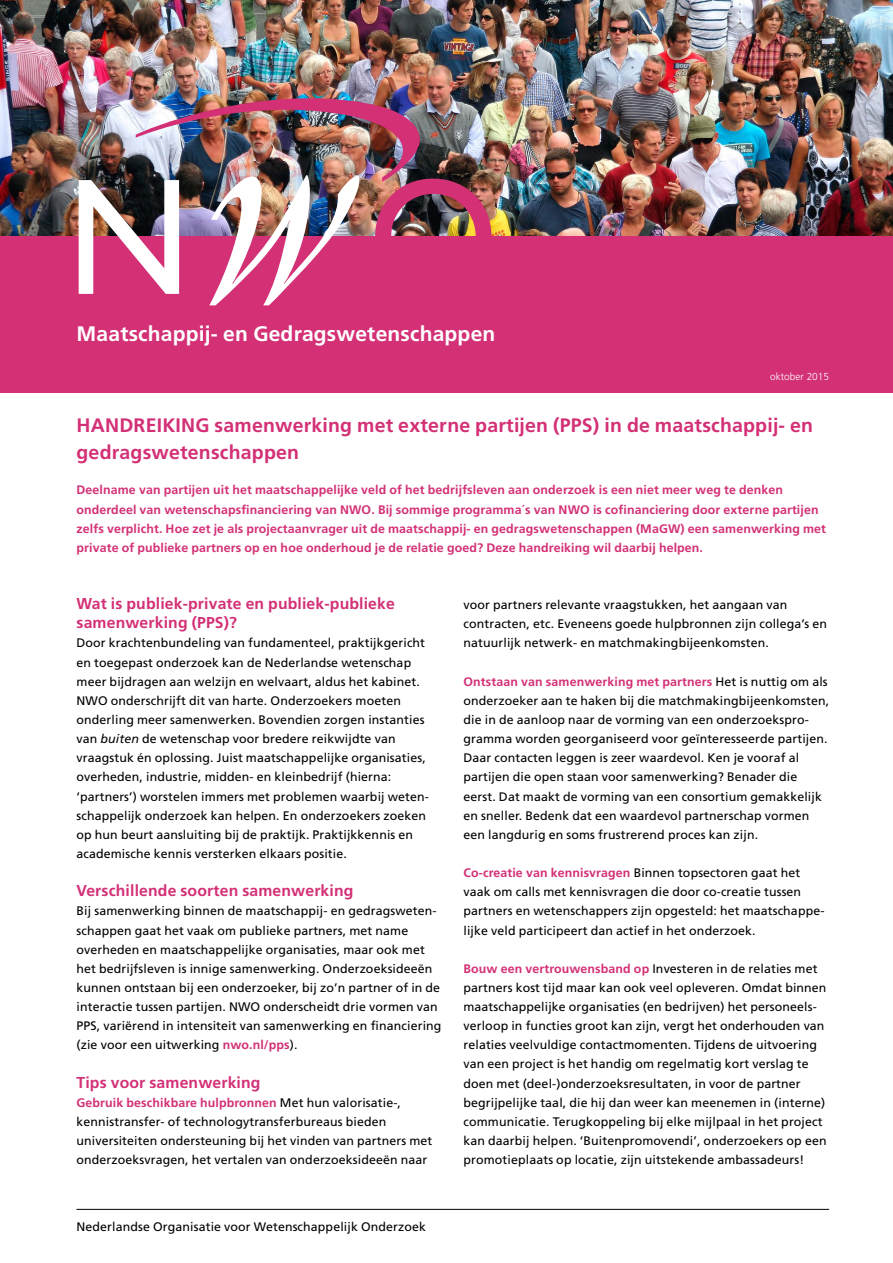
<style>
.page{position:relative;width:893px;height:1263px;background:#fff}
.page>*{position:absolute;margin:0;border:0;box-sizing:border-box;transform-origin:0 0}
.OMSLAG_platte_tekst{font:700 21px "Frutiger LT Std";letter-spacing:.01em;color:#fff}
.OMSLAG_titel{font:700 19.5px/27px "Frutiger LT Std";letter-spacing:.01em;color:#d33076}
.OMSLAG_platte_tekst-2{font:700 15.75px/19.2px "Frutiger LT Std";letter-spacing:.01em;color:#d33076}
._1_1__Tussenkop_1{font:700 15.75px "Frutiger LT Std";letter-spacing:.01em;color:#d33076}
.OMSLAG_platte_tekst-3{font:12.3px/19.2px "Frutiger LT Std";letter-spacing:.01em;color:#000}
.OMSLAG_platte_tekst-4{font:700 12.3px/19.2px "Frutiger LT Std";letter-spacing:.01em;color:#d33076}
.BASIS_platte_tekst{font:12.3px "Frutiger LT Std";letter-spacing:.01em;color:#000}
.t1{font:300 10.2px "Frutiger LT Std";color:#fff}
.s1{font-style:italic}
.s2{font-weight:700;color:#d33076}
</style>
<div class="page">
<img style="left:0;top:0;width:893px;height:236px">
<div style="left:0;top:236px;width:893px;height:157px;background:#d33076"></div>
<img style="left:79px;top:84px;width:413px;height:221px">
<hr style="left:77px;top:1209px;width:752px;height:1px;background:#000">
<p class="OMSLAG_platte_tekst" style="left:77px;top:322px;width:420px">Maatschappij- en Gedragswetenschappen</p>
<p class="t1" style="left:770px;top:370px;width:61px">oktober 2015</p>
<p class="OMSLAG_titel" style="left:77px;top:412px;width:738px">HANDREIKING samenwerking met externe partijen (PPS) in de maatschappij- en gedragswetenschappen</p>
<p class="OMSLAG_platte_tekst-4" style="left:77px;top:481px;width:751px">Deelname van partijen uit het maatschappelijke veld of het bedrijfsleven aan onderzoek is een niet meer weg te denken onderdeel van wetenschapsfinanciering van NWO. Bij sommige programma´s van NWO is cofinanciering door externe partijen zelfs verplicht. Hoe zet je als projectaanvrager uit de maatschappij- en gedragswetenschappen (MaGW) een samenwerking met private of publieke partners op en hoe onderhoud je de relatie goed? Deze handreiking wil daarbij helpen.</p>
<p class="OMSLAG_platte_tekst-2" style="left:77px;top:594px;width:320px">Wat is publiek-private en publiek-publieke samenwerking (PPS)?</p>
<p class="OMSLAG_platte_tekst-3" style="left:77px;top:634px;width:354px">Door krachtenbundeling van fundamenteel, praktijkgericht en toegepast onderzoek kan de Nederlandse wetenschap meer bijdragen aan welzijn en welvaart, aldus het kabinet.<br>NWO onderschrijft dit van harte. Onderzoekers moeten onderling meer samenwerken. Bovendien zorgen instanties van <span class="s1">buiten</span> de wetenschap voor bredere reikwijdte van vraagstuk én oplossing. Juist maatschappelijke organisaties, overheden, industrie, midden- en kleinbedrijf (hierna: ‘partners’) worstelen immers met problemen waarbij weten&shy;schappelijk onderzoek kan helpen. En onderzoekers zoeken op hun beurt aansluiting bij de praktijk. Praktijkkennis en academische kennis versterken elkaars positie.</p>
<p class="_1_1__Tussenkop_1" style="left:77px;top:881px;width:278px">Verschillende soorten samenwerking</p>
<p class="OMSLAG_platte_tekst-3" style="left:77px;top:901px;width:366px">Bij samenwerking binnen de maatschappij- en gedragsweten&shy;schappen gaat het vaak om publieke partners, met name overheden en maatschappelijke organisaties, maar ook met het bedrijfsleven is innige samenwerking. Onderzoeksideeën kunnen ontstaan bij een onderzoeker, bij zo’n partner of in de interactie tussen partijen. NWO onderscheidt drie vormen van PPS, variërend in intensiteit van samenwerking en financiering (zie voor een uitwerking <span class="s2">nwo.nl/pps</span>).</p>
<p class="_1_1__Tussenkop_1" style="left:77px;top:1073px;width:186px">Tips voor samenwerking</p>
<p class="OMSLAG_platte_tekst-3" style="left:77px;top:1093px;width:357px"><span class="s2">Gebruik beschikbare hulpbronnen</span> Met hun valorisatie-, kennistransfer- of technologytransferbureaus bieden universiteiten ondersteuning bij het vinden van partners met onderzoeksvragen, het vertalen van onderzoeksideeën naar</p>
<p class="BASIS_platte_tekst" style="left:77px;top:1219px;width:351px">Nederlandse Organisatie voor Wetenschappelijk Onderzoek</p>
<p class="OMSLAG_platte_tekst-3" style="left:463px;top:595px;width:365px">voor partners relevante vraagstukken, het aangaan van contracten, etc. Eveneens goede hulpbronnen zijn collega’s en natuurlijk netwerk- en matchmakingbijeenkomsten.</p>
<p class="OMSLAG_platte_tekst-3" style="left:463px;top:672px;width:367px"><span class="s2">Ontstaan van samenwerking met partners</span> Het is nuttig om als onderzoeker aan te haken bij die matchmakingbijeenkomsten, die in de aanloop naar de vorming van een onderzoekspro&shy;gramma worden georganiseerd voor geïnteresseerde partijen.<br>Daar contacten leggen is zeer waardevol. Ken je vooraf al partijen die open staan voor samenwerking? Benader die eerst. Dat maakt de vorming van een consortium gemakkelijk en sneller. Bedenk dat een waardevol partnerschap vormen een langdurig en soms frustrerend proces kan zijn.</p>
<p class="OMSLAG_platte_tekst-3" style="left:463px;top:863px;width:362px"><span class="s2">Co-creatie van kennisvragen</span> Binnen topsectoren gaat het vaak om calls met kennisvragen die door co-creatie tussen partners en wetenschappers zijn opgesteld: het maatschappe&shy;lijke veld participeert dan actief in het onderzoek.</p>
<p class="OMSLAG_platte_tekst-3" style="left:463px;top:959px;width:365px"><span class="s2">Bouw een vertrouwensband op</span> Investeren in de relaties met partners kost tijd maar kan ook veel opleveren. Omdat binnen maatschappelijke organisaties (en bedrijven) het personeels&shy;verloop in functies groot kan zijn, vergt het onderhouden van relaties veelvuldige contactmomenten. Tijdens de uitvoering van een project is het handig om regelmatig kort verslag te doen met (deel-)onderzoeksresultaten, in voor de partner begrijpelijke taal, die hij dan weer kan meenemen in (interne) communicatie. Terugkoppeling bij elke mijlpaal in het project kan daarbij helpen. ‘Buitenpromovendi’, onderzoekers op een promotieplaats op locatie, zijn uitstekende ambassadeurs!</p>
</div>
